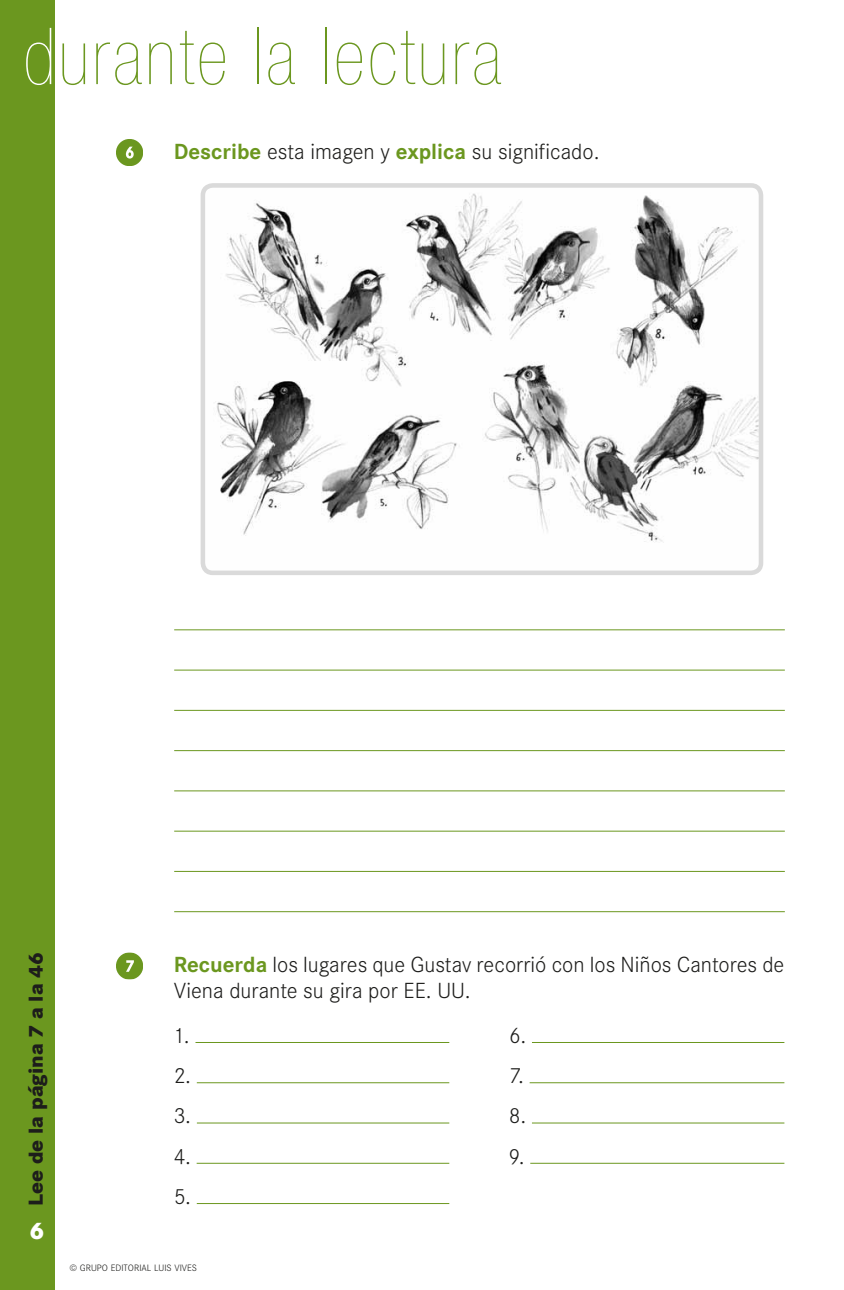
<style>
.page{position:relative;width:844px;height:1290px;background:#fff}
.page>*{position:absolute;margin:0;border:0;box-sizing:border-box;transform-origin:0 0}
.t1{font:900 condensed 78.75px "Helvetica Neue";letter-spacing:.04em;color:#6b971f}
.t2{font:800 24.5px "Corporate S";color:#fff}
.t3{font:300 22.75px/40.2px "Corporate S";color:#1d1d1b;text-align:justify}
.t4{font:800 21px "Corporate S";color:#1d1d1b}
.t5{font:300 9.62px "Corporate S";color:#1d1d1b}
.s1{color:#fff}
.s2{font-weight:700;color:#6b971f}
</style>
<div class="page">
<div style="left:0;top:0;width:55px;height:1290px;background:#6b971f"></div>
<svg style="left:116px;top:139px;width:27px;height:27px"></svg>
<img style="left:206px;top:189px;width:551px;height:380px">
<div style="left:200px;top:183px;width:563px;height:392px;border:5px solid #dadada;border-radius:10px"></div>
<hr style="left:174px;top:629px;width:610px;height:1px;background:#6b971f">
<hr style="left:174px;top:670px;width:610px;height:1px;background:#6b971f">
<hr style="left:174px;top:710px;width:610px;height:1px;background:#6b971f">
<hr style="left:174px;top:750px;width:610px;height:1px;background:#6b971f">
<hr style="left:174px;top:790px;width:610px;height:1px;background:#6b971f">
<hr style="left:174px;top:831px;width:610px;height:1px;background:#6b971f">
<hr style="left:174px;top:871px;width:610px;height:1px;background:#6b971f">
<hr style="left:174px;top:911px;width:610px;height:1px;background:#6b971f">
<svg style="left:116px;top:952px;width:27px;height:27px"></svg>
<hr style="left:195px;top:1042px;width:254px;height:1px;background:#6b971f">
<hr style="left:197px;top:1082px;width:252px;height:1px;background:#6b971f">
<hr style="left:197px;top:1122px;width:252px;height:1px;background:#6b971f">
<hr style="left:196px;top:1163px;width:253px;height:1px;background:#6b971f">
<hr style="left:197px;top:1203px;width:252px;height:1px;background:#6b971f">
<hr style="left:532px;top:1042px;width:252px;height:1px;background:#6b971f">
<hr style="left:529px;top:1082px;width:255px;height:1px;background:#6b971f">
<hr style="left:532px;top:1122px;width:252px;height:1px;background:#6b971f">
<hr style="left:530px;top:1163px;width:254px;height:1px;background:#6b971f">
<h1 class="t1" style="left:23px;top:13px;width:479px"><span class="s1">d</span>urante la lectura</h1>
<p class="t3" style="left:174px;top:131px;width:427px"><span class="s2">Describe</span> esta imagen y <span class="s2">explica</span> su significado.</p>
<p class="t4" style="left:23px;top:1205px;width:255px;rotate:-90deg">Lee de la página 7 a la 46</p>
<p class="t2" style="left:30px;top:1216px;width:17px">6</p>
<p class="t3" style="left:174px;top:952px;width:612px;line-height:25.4px"><span class="s2">Recuerda</span> los lugares que Gustav recorrió con los Niños Cantores de<br>Viena durante su gira por EE. UU.</p>
<p class="t3" style="left:174px;top:1015px;width:19px">1.<br>2.<br>3.<br>4.<br>5.</p>
<p class="t3" style="left:508px;top:1015px;width:19px">6.<br>7.<br>8.<br>9.</p>
<p class="t5" style="left:69px;top:1263px;width:129px">© Grupo Editorial Luis Vives</p>
</div>
